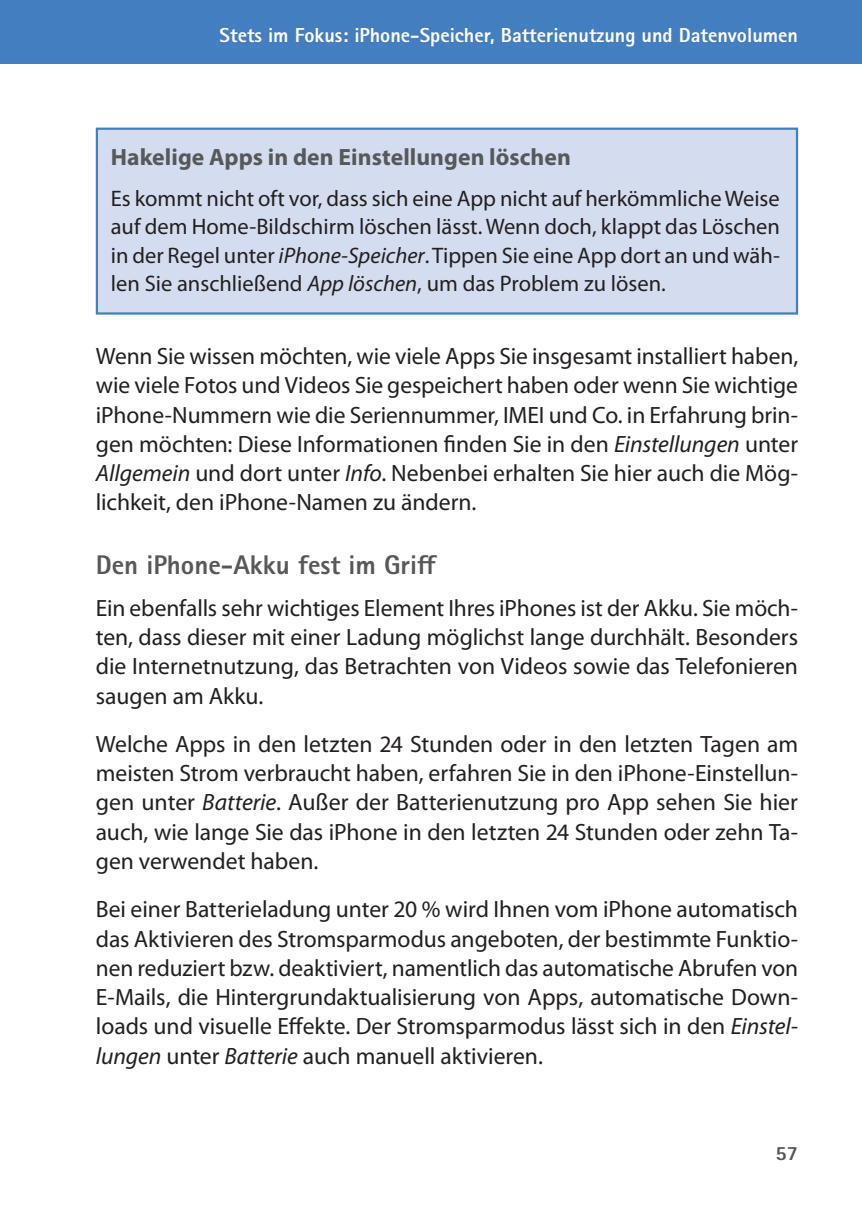
<style>
.page{position:relative;width:862px;height:1212px;background:#fff}
.page>*{position:absolute;margin:0;border:0;box-sizing:border-box;transform-origin:0 0}
.t1{font:800 27px "Rotis Sans Serif Pro";color:#57585a}
.t2{font:23.62px/29.2px "Myriad Pro";color:#231f20;text-align:justify}
.t3{font:700 23.62px "Myriad Pro";color:#57585a}
.t4{font:22.5px/28.1px "Myriad Pro";color:#231f20;text-align:justify}
.t5{font:800 20.25px "Rotis Sans Serif Pro";color:#fff}
.t6{font:800 20.25px "Rotis Sans Serif Pro";color:#57585a}
.s1{font-style:italic}
</style>
<div class="page">
<div style="left:0;top:0;width:861px;height:64px;background:#437ec1"></div>
<div style="left:97px;top:129px;width:699px;height:184px;background:#d4ddef"></div>
<div style="left:96px;top:128px;width:701px;height:187px;border:2px solid #437ec1"></div>
<p class="t5" style="left:219px;top:23px;width:579px">Stets im Fokus: iPhone-Speicher, Batterienutzung und Datenvolumen</p>
<p class="t3" style="left:111px;top:142px;width:461px">Hakelige Apps in den Einstellungen löschen</p>
<p class="t4" style="left:111px;top:184px;width:670px">Es kommt nicht oft vor, dass sich eine App nicht auf herkömmliche Weise auf dem Home-Bildschirm löschen lässt. Wenn doch, klappt das Löschen in der Regel unter <span class="s1">iPhone-Speicher</span>. Tippen Sie eine App dort an und wäh&shy;len Sie anschließend <span class="s1">App löschen</span>, um das Problem zu lösen.</p>
<p class="t2" style="left:96px;top:341px;width:703px">Wenn Sie wissen möchten, wie viele Apps Sie insgesamt installiert haben, wie viele Fotos und Videos Sie gespeichert haben oder wenn Sie wichtige iPhone-Nummern wie die Seriennummer, IMEI und Co. in Erfahrung brin&shy;gen möchten: Diese Informationen finden Sie in den <span class="s1">Einstellungen</span> unter <span class="s1">Allgemein</span> und dort unter <span class="s1">Info</span>. Nebenbei erhalten Sie hier auch die Mög&shy;lichkeit, den iPhone-Namen zu ändern.</p>
<p class="t1" style="left:96px;top:547px;width:342px">Den iPhone-Akku fest im Griff</p>
<p class="t2" style="left:96px;top:593px;width:703px">Ein ebenfalls sehr wichtiges Element Ihres iPhones ist der Akku. Sie möch&shy;ten, dass dieser mit einer Ladung möglichst lange durchhält. Besonders die Internetnutzung, das Betrachten von Videos sowie das Telefonieren saugen am Akku.</p>
<p class="t2" style="left:96px;top:729px;width:703px">Welche Apps in den letzten 24 Stunden oder in den letzten Tagen am meisten Strom verbraucht haben, erfahren Sie in den iPhone-Einstellun&shy;gen unter <span class="s1">Batterie</span>. Außer der Batterienutzung pro App sehen Sie hier auch, wie lange Sie das iPhone in den letzten 24 Stunden oder zehn Ta&shy;gen verwendet haben.</p>
<p class="t2" style="left:96px;top:894px;width:703px">Bei einer Batterieladung unter 20 % wird Ihnen vom iPhone automatisch das Aktivieren des Stromsparmodus angeboten, der bestimmte Funktio&shy;nen reduziert bzw. deaktiviert, namentlich das automatische Abrufen von E-Mails, die Hintergrundaktualisierung von Apps, automatische Down&shy;loads und visuelle Effekte. Der Stromsparmodus lässt sich in den <span class="s1">Einstel&shy;lungen</span> unter <span class="s1">Batterie</span> auch manuell aktivieren.</p>
<p class="t6" style="left:775px;top:1141px;width:24px">57</p>
</div>
